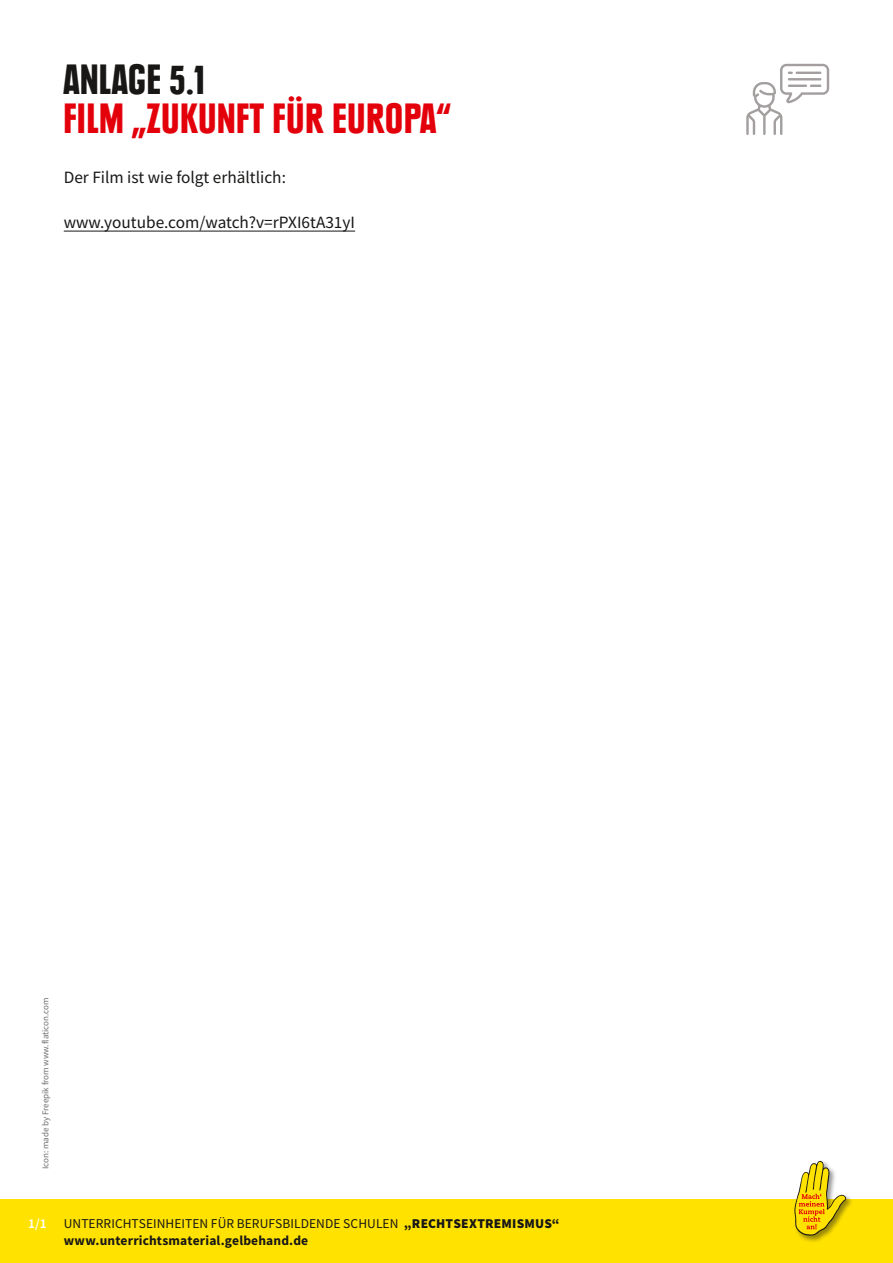
<style>
.page{position:relative;width:893px;height:1263px;background:#fff}
.page>*{position:absolute;margin:0;border:0;box-sizing:border-box;transform-origin:0 0}
.t1{font:900 condensed 42px "Plak LT";letter-spacing:.025em;color:#e3000b}
.t2{font:900 condensed 42px "Plak LT";letter-spacing:.025em;color:#181716}
.t3{font:17.25px "Source Sans Pro";color:#181716}
.t4{font:13.5px/16.2px "Source Sans Pro";letter-spacing:.005em;color:#181716}
.t5{font:600 13.5px "Source Sans Pro";color:#fff}
.t6{font:9px "Source Sans Pro";color:#6e6e6e}
.s1{font-weight:900}
.s2{font-weight:700}
</style>
<div class="page">
<div style="left:0;top:1199px;width:893px;height:64px;background:#ffe200"></div>
<div style="left:793px;top:1160px;width:61px;height:83px;background:#181716;opacity:.45"></div>
<svg style="left:794px;top:1161px;width:52px;height:75px"></svg>
<svg style="left:746px;top:64px;width:83px;height:71px"></svg>
<hr style="left:64px;top:231px;width:291px;height:1px;background:#181716">
<h1 class="t2" style="left:64px;top:54px;width:142px">ANLAGE 5.1</h1>
<h1 class="t1" style="left:64px;top:93px;width:388px">FILM „ZUKUNFT FÜR EUROPA“</h1>
<p class="t3" style="left:64px;top:166px;width:224px">Der Film ist wie folgt erhältlich:</p>
<p class="t3" style="left:64px;top:211px;width:293px">www.youtube.com/watch?v=rPXI6tA31yI</p>
<p class="t6" style="left:40px;top:1169px;width:173px;rotate:-90deg">Icon: made by Freepik from www.flaticon.com</p>
<p class="t5" style="left:28px;top:1215px;width:20px">1/1</p>
<p class="t4" style="left:64px;top:1216px;width:497px">UNTERRICHTSEINHEITEN FÜR BERUFSBILDENDE SCHULEN <span class="s1">„RECHTSEXTREMISMUS“ </span><span class="s2">www.unterrichtsmaterial.gelbehand.de</span></p>
</div>
